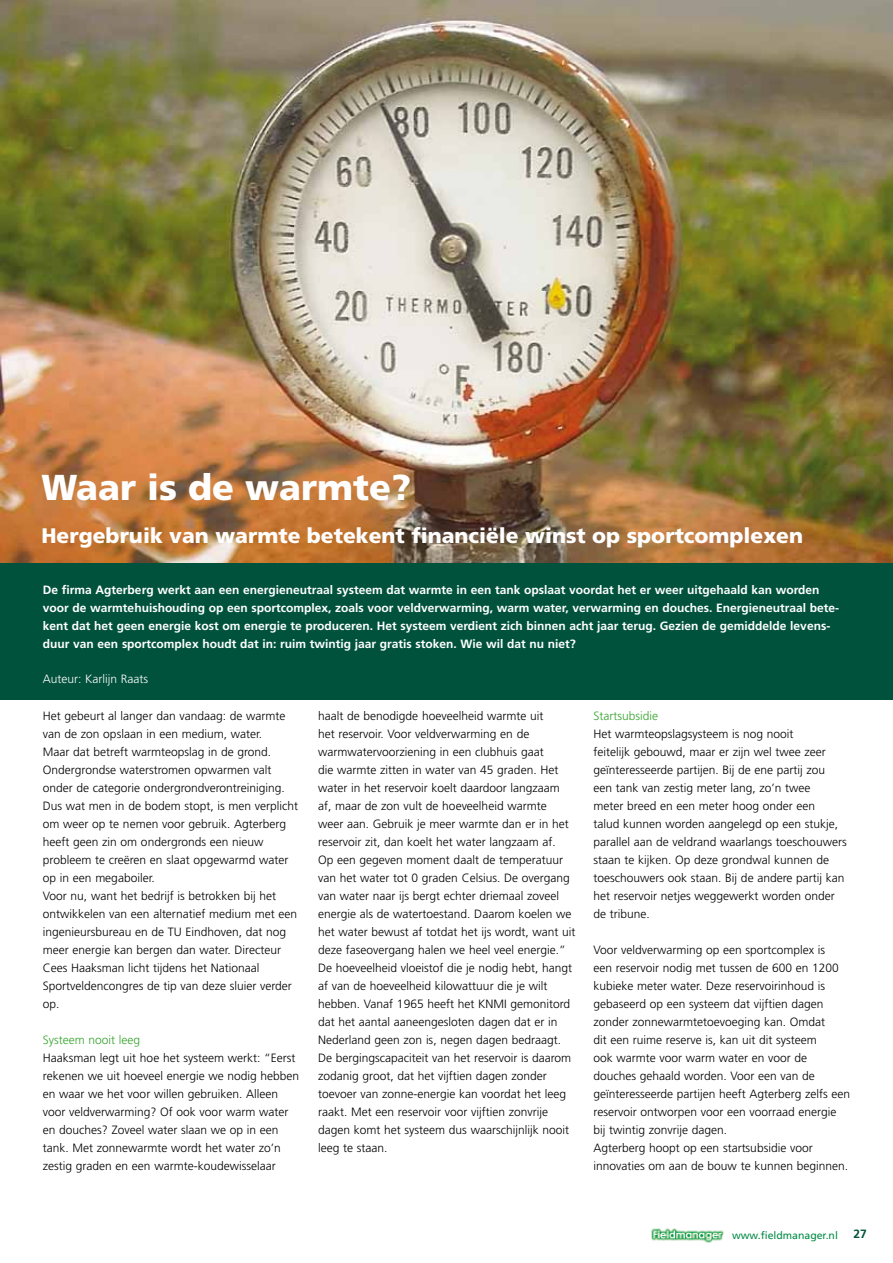
<style>
.page{position:relative;width:893px;height:1263px;background:#fff}
.page>*{position:absolute;margin:0;border:0;box-sizing:border-box;transform-origin:0 0}
.t1{font:900 36px "Frutiger";color:#fff}
.t2{font:900 21px "Frutiger";color:#fff}
.t3{font:300 12px/18px "Frutiger";color:#000}
.t4{font:700 12px/18px "Frutiger";color:#fff}
.t5{font:300 12px "Frutiger";color:#35a32c}
.t6{font:300 12px "Frutiger";color:#fff}
.t7{font:700 12px "Frutiger";color:#00523c}
.t8{font:10.5px "Frutiger";color:#008b45}
</style>
<div class="page">
<img style="left:651px;top:1228px;width:73px;height:15px">
<img style="left:0;top:0;width:893px;height:564px">
<div style="left:0;top:564px;width:893px;height:136px;background:#00523c"></div>
<h1 class="t1" style="left:41px;top:466px;width:371px">Waar is de warmte?</h1>
<h2 class="t2" style="left:41px;top:523px;width:763px">Hergebruik van warmte betekent financiële winst op sportcomplexen</h2>
<p class="t4" style="left:43px;top:581px;width:798px">De firma Agterberg werkt aan een energieneutraal systeem dat warmte in een tank opslaat voordat het er weer uitgehaald kan worden voor de warmtehuishouding op een sportcomplex, zoals voor veldverwarming, warm water, verwarming en douches. Energieneutraal bete&shy;kent dat het geen energie kost om energie te produceren. Het systeem verdient zich binnen acht jaar terug. Gezien de gemiddelde levens&shy;duur van een sportcomplex houdt dat in: ruim twintig jaar gratis stoken. Wie wil dat nu niet?</p>
<p class="t6" style="left:43px;top:672px;width:107px">Auteur: Karlijn Raats</p>
<p class="t3" style="left:43px;top:707px;width:257px">Het gebeurt al langer dan vandaag: de warmte van de zon opslaan in een medium, water.<br>Maar dat betreft warmteopslag in de grond.<br>Ondergrondse waterstromen opwarmen valt onder de categorie ondergrondverontreiniging.<br>Dus wat men in de bodem stopt, is men verplicht om weer op te nemen voor gebruik. Agterberg heeft geen zin om ondergronds een nieuw probleem te creëren en slaat opgewarmd water op in een megaboiler.<br>Voor nu, want het bedrijf is betrokken bij het ontwikkelen van een alternatief medium met een ingenieursbureau en de TU Eindhoven, dat nog meer energie kan bergen dan water. Directeur Cees Haaksman licht tijdens het Nationaal Sportveldencongres de tip van deze sluier verder op.</p>
<p class="t5" style="left:43px;top:1033px;width:99px">Systeem nooit leeg</p>
<p class="t3" style="left:43px;top:1049px;width:258px">Haaksman legt uit hoe het systeem werkt: “Eerst rekenen we uit hoeveel energie we nodig hebben en waar we het voor willen gebruiken. Alleen voor veldverwarming? Of ook voor warm water en douches? Zoveel water slaan we op in een tank. Met zonnewarmte wordt het water zo’n zestig graden en een warmte-koudewisselaar</p>
<p class="t3" style="left:318px;top:707px;width:259px">haalt de benodigde hoeveelheid warmte uit<br>het reservoir. Voor veldverwarming en de warmwatervoorziening in een clubhuis gaat<br>die warmte zitten in water van 45 graden. Het water in het reservoir koelt daardoor langzaam af, maar de zon vult de hoeveelheid warmte<br>weer aan. Gebruik je meer warmte dan er in het reservoir zit, dan koelt het water langzaam af.<br>Op een gegeven moment daalt de temperatuur van het water tot 0 graden Celsius. De overgang van water naar ijs bergt echter driemaal zoveel energie als de watertoestand. Daarom koelen we het water bewust af totdat het ijs wordt, want uit deze faseovergang halen we heel veel energie.” De hoeveelheid vloeistof die je nodig hebt, hangt af van de hoeveelheid kilowattuur die je wilt hebben. Vanaf 1965 heeft het KNMI gemonitord dat het aantal aaneengesloten dagen dat er in Nederland geen zon is, negen dagen bedraagt.<br>De bergingscapaciteit van het reservoir is daarom zodanig groot, dat het vijftien dagen zonder toevoer van zonne-energie kan voordat het leeg raakt. Met een reservoir voor vijftien zonvrije dagen komt het systeem dus waarschijnlijk nooit leeg te staan.</p>
<p class="t5" style="left:594px;top:709px;width:66px">Startsubsidie</p>
<p class="t3" style="left:594px;top:725px;width:255px">Het warmteopslagsysteem is nog nooit<br>feitelijk gebouwd, maar er zijn wel twee zeer geïnteresseerde partijen. Bij de ene partij zou een tank van zestig meter lang, zo’n twee<br>meter breed en een meter hoog onder een<br>talud kunnen worden aangelegd op een stukje, parallel aan de veldrand waarlangs toeschouwers staan te kijken. Op deze grondwal kunnen de toeschouwers ook staan. Bij de andere partij kan het reservoir netjes weggewerkt worden onder de tribune.</p>
<p class="t3" style="left:594px;top:941px;width:258px">Voor veldverwarming op een sportcomplex is<br>een reservoir nodig met tussen de 600 en 1200 kubieke meter water. Deze reservoirinhoud is gebaseerd op een systeem dat vijftien dagen zonder zonnewarmtetoevoeging kan. Omdat<br>dit een ruime reserve is, kan uit dit systeem<br>ook warmte voor warm water en voor de douches gehaald worden. Voor een van de geïnteresseerde partijen heeft Agterberg zelfs een reservoir ontworpen voor een voorraad energie bij twintig zonvrije dagen.<br>Agterberg hoopt op een startsubsidie voor innovaties om aan de bouw te kunnen beginnen.</p>
<p class="t8" style="left:732px;top:1229px;width:107px">www.fieldmanager.nl</p>
<p class="t7" style="left:853px;top:1227px;width:15px">27</p>
</div>
